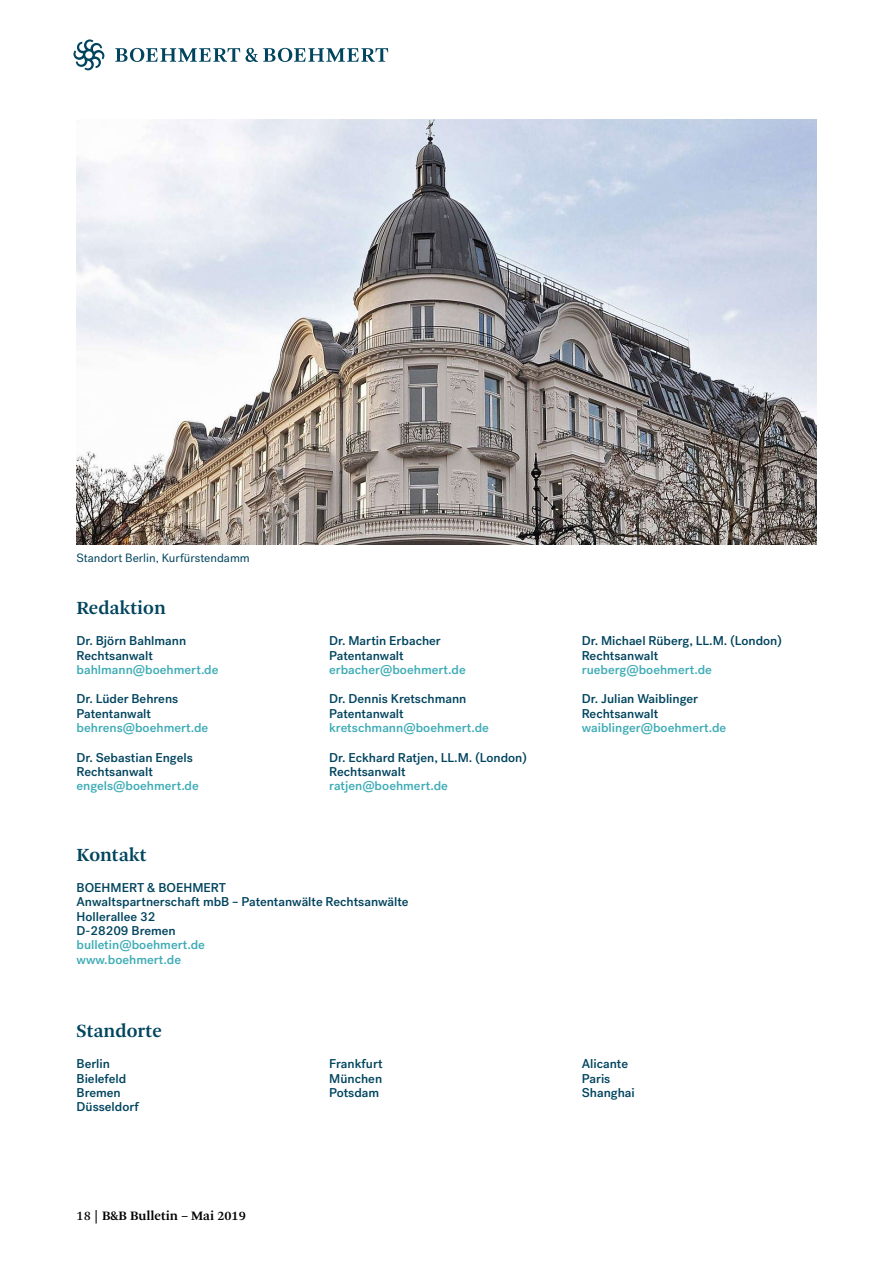
<style>
.page{position:relative;width:893px;height:1263px;background:#fff}
.page>*{position:absolute;margin:0;border:0;box-sizing:border-box;transform-origin:0 0}
.t1{font:600 19.5px "Arnhem Pro";color:#00445e}
.t2{font:600 13.5px "Arnhem Pro";color:#000}
.t3{font:500 12.75px/14.4px "Post Grotesk";color:#00445e}
.t4{font:500 12.75px/14.4px "Post Grotesk";color:#3eacb6}
.t5{font:12px "Post Grotesk";color:#00445e}
.s1{font-weight:400}
</style>
<div class="page">
<img style="left:77px;top:119px;width:739px;height:425px">
<svg style="left:73px;top:39px;width:31px;height:31px"></svg>
<svg style="left:115px;top:48px;width:125px;height:14px"></svg>
<svg style="left:246px;top:48px;width:142px;height:14px"></svg>
<p class="t5" style="left:77px;top:551px;width:175px">Standort Berlin, Kurfürstendamm</p>
<h1 class="t1" style="left:77px;top:595px;width:91px">Redaktion</h1>
<p class="t3" style="left:77px;top:634px;width:111px">Dr. Björn Bahlmann<br>Rechtsanwalt</p>
<p class="t4" style="left:77px;top:662px;width:143px">bahlmann@boehmert.de</p>
<p class="t3" style="left:77px;top:692px;width:103px">Dr. Lüder Behrens<br>Patentanwalt</p>
<p class="t4" style="left:77px;top:720px;width:133px">behrens@boehmert.de</p>
<p class="t3" style="left:77px;top:750px;width:118px">Dr. Sebastian Engels<br>Rechtsanwalt</p>
<p class="t4" style="left:77px;top:779px;width:124px">engels@boehmert.de</p>
<h1 class="t1" style="left:77px;top:842px;width:71px">Kontakt</h1>
<p class="t3" style="left:329px;top:633px;width:113px">Dr. Martin Erbacher<br>Patentanwalt</p>
<p class="t4" style="left:329px;top:662px;width:138px">erbacher@boehmert.de</p>
<p class="t3" style="left:329px;top:692px;width:139px">Dr. Dennis Kretschmann<br>Patentanwalt</p>
<p class="t4" style="left:329px;top:720px;width:161px">kretschmann@boehmert.de</p>
<p class="t3" style="left:329px;top:750px;width:199px">Dr. Eckhard Ratjen, LL.M. (London)<br>Rechtsanwalt</p>
<p class="t4" style="left:329px;top:779px;width:120px">ratjen@boehmert.de</p>
<p class="t3" style="left:77px;top:880px;width:334px">BOEHMERT &amp; BOEHMERT<br>Anwaltspartnerschaft mbB – Patentanwälte Rechtsanwälte<br>Hollerallee 32<br>D-28209 Bremen</p>
<p class="t4" style="left:77px;top:938px;width:130px">bulletin@boehmert.de www.boehmert.de</p>
<h1 class="t1" style="left:77px;top:1018px;width:87px">Standorte</h1>
<p class="t3" style="left:582px;top:633px;width:202px">Dr. Michael Rüberg, LL.M. (London)<br>Rechtsanwalt</p>
<p class="t4" style="left:582px;top:662px;width:132px">rueberg@boehmert.de</p>
<p class="t3" style="left:582px;top:692px;width:118px">Dr. Julian Waiblinger<br>Rechtsanwalt</p>
<p class="t4" style="left:582px;top:720px;width:146px">waiblinger@boehmert.de</p>
<p class="t3" style="left:77px;top:1057px;width:64px">Berlin<br>Bielefeld<br>Bremen<br>Düsseldorf</p>
<p class="t3" style="left:329px;top:1057px;width:55px;text-align:justify">Frankfurt München Potsdam</p>
<p class="t3" style="left:582px;top:1057px;width:55px">Alicante<br>Paris<br>Shanghai</p>
<p class="t2" style="left:77px;top:1207px;width:171px"><span class="s1">18 |</span> B&amp;B Bulletin – Mai 2019</p>
</div>
